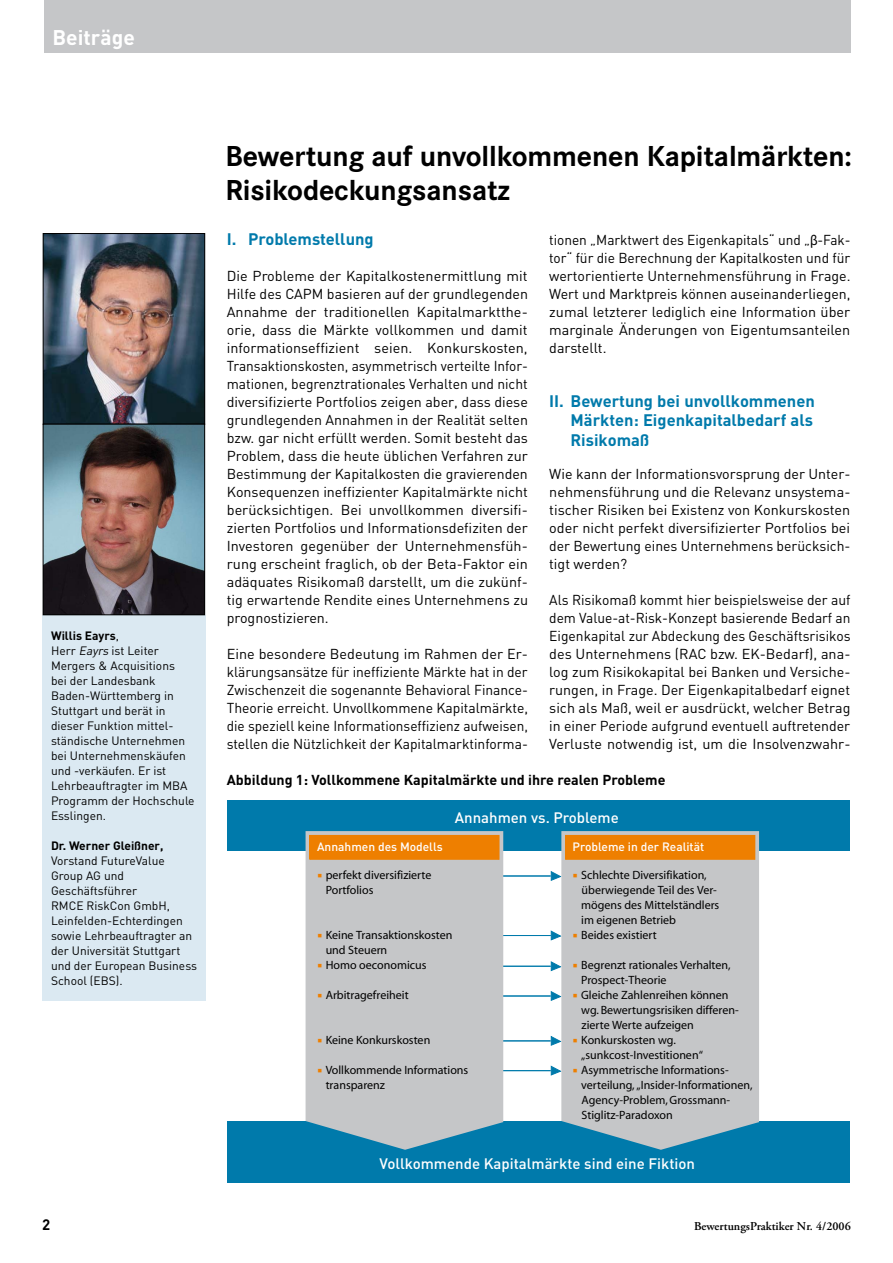
<style>
.page{position:relative;width:893px;height:1263px;background:#fff}
.page>*{position:absolute;margin:0;border:0;box-sizing:border-box;transform-origin:0 0}
.t1{font:700 30px/33.8px "Corporate S";letter-spacing:-.005em;color:#000}
.t2{font:700 21px "DIN";color:#fff}
.t3{font:700 16.5px/19.5px "DIN";color:#007aab;text-align:justify}
.t4{font:500 15px "DIN";color:#fff}
.t5{font:14.25px/18px "DIN";color:#000;text-align:justify}
.t6{font:14.25px/18px "DIN";color:#000;text-align:justify;scale:.96 1}
.t7{font:700 14.25px "DIN";color:#000}
.t8{font:12px/15px "Myriad";color:#000}
.t9{font:12px/15px "DIN";color:#000}
.t10{font:500 12px "DIN";color:#fff}
.t11{font:600 12px "Adobe Garamond Pro";color:#000}
.t12{font:700 12px "DIN";color:#000}
.s1{font-weight:700}
.s2{font-style:italic}
.s3{font-family:"Myriad Pro"}
</style>
<div class="page">
<div style="left:44px;top:0;width:806px;height:53px;background:#c5c6c8"></div>
<img style="left:45px;top:235px;width:158px;height:187px">
<div style="left:43px;top:233px;width:162px;height:191px;border:1px solid #000"></div>
<div style="left:43px;top:615px;width:163px;height:386px;background:#dbe9f2"></div>
<svg style="left:45px;top:426px;width:158px;height:187px;background:#696568"></svg>
<div style="left:43px;top:424px;width:162px;height:191px;border:1px solid #000"></div>
<div style="left:227px;top:1121px;width:622px;height:61px;background:#007aab"></div>
<div style="left:227px;top:800px;width:622px;height:51px;background:#007aab"></div>
<hr style="left:499px;top:935px;width:52px;height:1px;background:#007aab">
<svg style="left:550px;top:930px;width:11px;height:11px"></svg>
<hr style="left:499px;top:966px;width:52px;height:1px;background:#007aab">
<svg style="left:550px;top:961px;width:11px;height:10px"></svg>
<hr style="left:499px;top:996px;width:52px;height:1px;background:#007aab">
<svg style="left:550px;top:991px;width:11px;height:10px"></svg>
<hr style="left:499px;top:1040px;width:52px;height:1px;background:#007aab">
<svg style="left:550px;top:1036px;width:11px;height:10px"></svg>
<hr style="left:499px;top:1070px;width:52px;height:1px;background:#007aab">
<svg style="left:550px;top:1065px;width:11px;height:11px"></svg>
<hr style="left:499px;top:876px;width:52px;height:1px;background:#007aab">
<svg style="left:550px;top:871px;width:11px;height:10px"></svg>
<div style="left:306px;top:831px;width:197px;height:319px;background:#c5c6c8"></div>
<div style="left:310px;top:835px;width:189px;height:24px;background:#ee7f00"></div>
<div style="left:309px;top:835px;width:190px;height:25px;border:1px solid #ee7f00"></div>
<div style="left:561px;top:831px;width:198px;height:319px;background:#c5c6c8"></div>
<div style="left:566px;top:835px;width:189px;height:24px;background:#ee7f00"></div>
<div style="left:565px;top:835px;width:190px;height:25px;border:1px solid #ee7f00"></div>
<svg style="left:318px;top:874px;width:4px;height:3px"></svg>
<svg style="left:318px;top:934px;width:4px;height:3px"></svg>
<svg style="left:318px;top:964px;width:4px;height:3px"></svg>
<svg style="left:318px;top:994px;width:4px;height:3px"></svg>
<svg style="left:318px;top:1039px;width:4px;height:3px"></svg>
<svg style="left:318px;top:1069px;width:4px;height:3px"></svg>
<h2 class="t2" style="left:52px;top:24px;width:84px">Beiträge</h2>
<p class="t9" style="left:51px;top:628px;width:145px"><span class="s1">Willis Eayrs</span>,<br>H err <span class="s2">Eayrs</span> ist Leiter<br>Mergers &amp; Acquisitions<br>bei der Landesbank<br>Baden-Württemberg in<br>Stuttgart und berät in dieser Funktion mittel&shy;ständische Unternehmen bei Unternehmenskäufen und -verkäufen. Er ist<br>Lehrbeauftragter im MBA<br>Programm der Hochschule<br>Esslingen.</p>
<p class="t12" style="left:51px;top:838px;width:114px">Dr. Werner Gleißner,</p>
<p class="t9" style="left:51px;top:853px;width:147px">Vorstand FutureValue<br>Group AG und<br>Geschäftsführer<br>RMCE RiskCon GmbH ,<br>Leinfelden-Echterdingen sowie Lehrbeauftragter an der Universität Stuttgart und der European Business<br>School (EBS).</p>
<h1 class="t1" style="left:225px;top:140px;width:628px">Bewertung auf unvollkommenen Kapitalmärkten:<br>Risikodeckungsansatz</h1>
<p class="t3" style="left:227px;top:228px;width:148px">I. Problemstellung</p>
<p class="t5" style="left:227px;top:266px;width:303px">Die Probleme der Kapitalkostenermittlung mit H ilfe des CAPM basieren auf der grundlegenden Annahme der traditionellen Kapitalmarktthe&shy;orie, dass die Märkte vollkommen und damit informationseffizient seien. Konkurskosten, Transaktionskosten, asymmetrisch verteilte I nfor&shy;mationen, begrenztrationales Verhalten und nicht diversifizierte Portfolios zeigen aber, dass diese grundlegenden Annahmen in der Realität selten bzw. gar nicht erfüllt werden. Somit besteht das Problem, dass die heute üblichen Verfahren zur Bestimmung der Kapitalkosten die gravierenden Konsequenzen ineffizienter Kapitalmärkte nicht berücksichtigen. Bei unvollkommen diversifi&shy;zierten Portfolios und I nformationsdefiziten der I nvestoren gegenüber der Unternehmensfüh&shy;rung erscheint fraglich, ob der Beta-Faktor ein adäquates Risikomaß darstellt, um die zukünf&shy;tig erwartende Rendite eines Unternehmens zu prognostizieren.</p>
<p class="t5" style="left:227px;top:644px;width:303px">Eine besondere Bedeutung im Rahmen der Er&shy;klärungsansätze für ineffiziente Märkte hat in der Zwischenzeit die sogenannte Behavioral Finance-Theorie erreicht. Unvollkommene Kapitalmärkte, die speziell keine I nformationseffizienz aufweisen, stellen die Nützlichkeit der Kapitalmarktinforma-</p>
<p class="t6" style="left:549px;top:230px;width:315px">tionen „Marktwert des Eigenkapitals“ und „<span class="s3">β</span>-Fak&shy;tor“ für die Berechnung der Kapitalkosten und für wertorientierte Unternehmensführung in Frage.<br>Wert und Marktpreis können auseinanderliegen, zumal letzterer lediglich eine I nformation über marginale Änderungen von Eigentumsanteilen darstellt.</p>
<p class="t3" style="left:570px;top:390px;width:246px;text-indent:-21px">II. Bewertung bei unvollkommenen Märkten: Eigenkapitalbedarf als Risikomaß</p>
<p class="t5" style="left:549px;top:464px;width:303px">Wie kann der I nformationsvorsprung der Unter&shy;nehmensführung und die Relevanz unsystema&shy;tischer Risiken bei Existenz von Konkurskosten oder nicht perfekt diversifizierter Portfolios bei der Bewertung eines Unternehmens berücksich&shy;tigt werden?</p>
<p class="t5" style="left:549px;top:590px;width:303px">Als Risikomaß kommt hier beispielsweise der auf dem Value-at-Risk-Konzept basierende Bedarf an Eigenkapital zur Abdeckung des Geschäftsrisikos des Unternehmens (RAC</p>
<p class="t5" style="left:549px;top:644px;width:303px;text-indent:161px">bzw. EK-Bedarf), ana&shy;log zum Risikokapital bei Banken und Versiche&shy;rungen, in Frage. Der Eigenkapitalbedarf eignet sich als Maß, weil er ausdrückt, welcher Betrag in einer Periode aufgrund eventuell auftretender Verluste notwendig ist, um die I nsolvenzwahr-</p>
<p class="t7" style="left:227px;top:770px;width:440px">Abbildung 1: Vollkommene Kapitalmärkte und ihre realen Probleme</p>
<p class="t10" style="left:317px;top:839px;width:127px">Annahmen des Modells</p>
<p class="t4" style="left:455px;top:808px;width:165px">Annahmen vs. Probleme</p>
<p class="t10" style="left:573px;top:839px;width:133px">Probleme in der Realität</p>
<p class="t8" style="left:326px;top:868px;width:107px">perfekt diversifizierte<br>Portfolios</p>
<p class="t8" style="left:326px;top:928px;width:128px">Keine Transaktionskosten und Steuern<br>Homo oeconomicus</p>
<p class="t8" style="left:326px;top:988px;width:85px">Arbitragefreiheit</p>
<p class="t8" style="left:326px;top:1033px;width:106px">Keine Konkurskosten</p>
<p class="t8" style="left:326px;top:1063px;width:144px">Vollkommende Informations transparenz</p>
<p class="t8" style="left:581px;top:868px;width:140px">Schlechte Diversifikation, überwiegende Teil des Ver&shy;mögens des Mittelständlers im eigenen Betrieb<br>Beides existiert</p>
<p class="t8" style="left:581px;top:958px;width:173px">Begrenzt rationales Verhalten,<br>Prospect-Theorie<br>Gleiche Zahlenreihen können<br>wg. Bewertungsrisiken differen&shy;zierte Werte aufzeigen<br>Konkurskosten wg. „sunkcost-Investitionen“<br>Asymmetrische Informations&shy;verteilung, „Insider-Informationen,<br>Agency-Problem, Grossmann-<br>Stiglitz-Paradoxon</p>
<p class="t4" style="left:379px;top:1154px;width:317px">Vollkommende Kapitalmärkte sind eine Fiktion</p>
<p class="t11" style="left:694px;top:1219px;width:158px">BewertungsPraktiker Nr. 4/2006</p>
</div>
